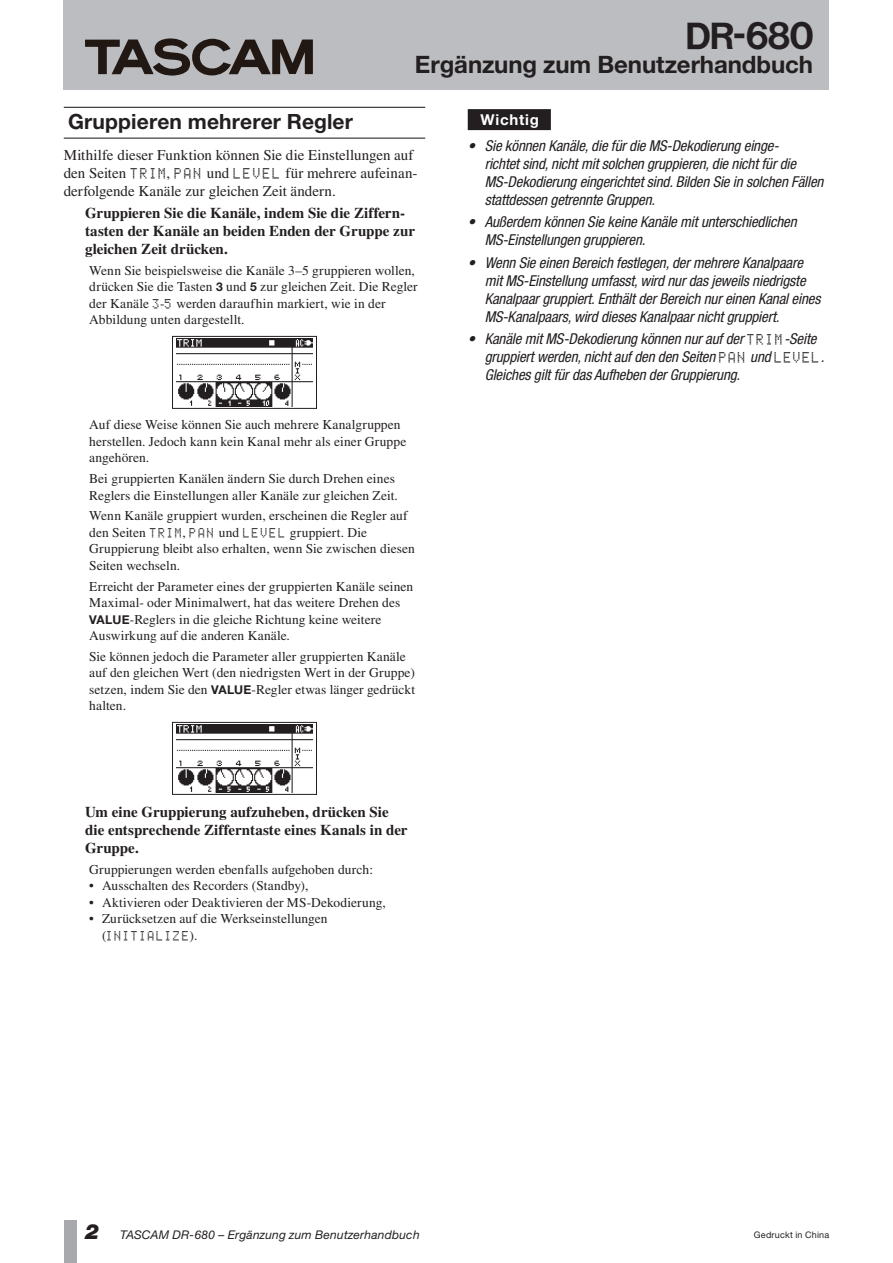
<style>
.page{position:relative;width:893px;height:1263px;background:#fff}
.page>*{position:absolute;margin:0;border:0;box-sizing:border-box;transform-origin:0 0}
.t1{font:33px "Tascam Logo JD";color:#231f20}
.t2{font:700 24px "Helvetica Neue";letter-spacing:-.005em;color:#231f20}
._2Heading{font:700 21px "Helvetica Neue";letter-spacing:.005em;color:#231f20}
.NoteBullet{font:italic condensed 15px/18px "Helvetica Neue";letter-spacing:-.01em;color:#231f20}
.DoSomethingContinued{font:700 15px/18px "Times";color:#231f20}
.Body{font:15px/18px "Times";color:#231f20}
.NoteHead{font:700 15px "Helvetica Neue";letter-spacing:.05em;color:#fff}
.AfterDo{font:13.5px/16.5px "Times";letter-spacing:.005em;color:#231f20}
.t3{font:italic 12px "Helvetica Neue";letter-spacing:.015em;color:#231f20}
.AfterDo-2{font:11.55px "Tile Matrix";letter-spacing:-.02em;color:#231f20;scale:.82 1}
.Body-2{font:9px "Helvetica Neue";letter-spacing:.02em;color:#231f20}
.s1{font-family:"Tile Matrix";font-size:12.75px}
.s2{font-family:"Helvetica Neue";font-weight:700;font-size:12.15px}
.s3{font-family:"Tile Matrix";font-size:11.55px}
.s4{font-family:"Times";font-size:13.5px}
.s5{font-family:"Tile Matrix";font-style:normal;font-stretch:normal;font-size:12.75px}
.s6{font-weight:900;font-size:21px}
</style>
<div class="page">
<div style="left:64px;top:0;width:765px;height:89px;background:#bcbdc0"></div>
<div style="left:64px;top:1220px;width:13px;height:43px;background:#a8a9ad"></div>
<svg style="left:85px;top:38px;width:228px;height:38px"></svg>
<hr style="left:64px;top:107px;width:361px;height:1px;background:#231f20">
<hr style="left:64px;top:138px;width:361px;height:1px;background:#231f20">
<img style="left:176px;top:338px;width:137px;height:69px">
<div style="left:172px;top:336px;width:145px;height:73px;border:1px solid #231f20"></div>
<img style="left:176px;top:724px;width:137px;height:68px">
<div style="left:172px;top:722px;width:145px;height:72px;border:1px solid #231f20"></div>
<div style="left:468px;top:109px;width:83px;height:21px;background:#231f20"></div>
<p class="t1" style="left:687px;top:19px;width:128px">DR-680</p>
<p class="t2" style="left:415px;top:50px;width:400px">Ergänzung zum Benutzerhandbuch</p>
<p class="_2Heading" style="left:68px;top:109px;width:286px">Gruppieren mehrerer Regler</p>
<p class="Body" style="left:64px;top:146px;width:355px">Mithilfe dieser Funktion können Sie die Einstellungen auf den Seiten <span class="s1">TRIM</span>, <span class="s1">PAN</span> und <span class="s1">LEVEL</span> für mehrere aufeinan&shy;derfolgende Kanäle zur gleichen Zeit ändern.</p>
<p class="DoSomethingContinued" style="left:85px;top:204px;width:332px">Gruppieren Sie die Kanäle, indem Sie die Ziffern&shy;tasten der Kanäle an beiden Enden der Gruppe zur gleichen Zeit drücken.</p>
<p class="AfterDo" style="left:89px;top:262px;width:330px">Wenn Sie beispielsweise die Kanäle 3–5 gruppieren wollen, drücken Sie die Tasten <span class="s2">3</span> und <span class="s2">5</span> zur gleichen Zeit. Die Regler der Kanäle <span class="s3">3</span>-<span class="s3">5</span> werden daraufhin markiert, wie in der Abbildung unten dargestellt.</p>
<p class="AfterDo" style="left:89px;top:416px;width:319px">Auf diese Weise können Sie auch mehrere Kanalgruppen herstellen. Jedoch kann kein Kanal mehr als einer Gruppe angehören.</p>
<p class="AfterDo" style="left:89px;top:470px;width:310px">Bei gruppierten Kanälen ändern Sie durch Drehen eines<br>Reglers die Einstellungen aller Kanäle zur gleichen Zeit.</p>
<p class="AfterDo" style="left:89px;top:507px;width:327px">Wenn Kanäle gruppiert wurden, erscheinen die Regler auf den Seiten <span class="s3">TRIM</span>, <span class="s3">PAN</span> und <span class="s3">LEVEL</span> gruppiert. Die Gruppierung bleibt also erhalten, wenn Sie zwischen diesen Seiten wechseln.</p>
<p class="AfterDo" style="left:89px;top:578px;width:325px">Erreicht der Parameter eines der gruppierten Kanäle seinen Maximal- oder Minimalwert, hat das weitere Drehen des <span class="s2">VALUE</span>-Reglers in die gleiche Richtung keine weitere Auswirkung auf die anderen Kanäle.</p>
<p class="AfterDo" style="left:89px;top:648px;width:328px">Sie können jedoch die Parameter aller gruppierten Kanäle auf den gleichen Wert (den niedrigsten Wert in der Gruppe) setzen, indem Sie den <span class="s2">VALUE</span>-Regler etwas länger gedrückt halten.</p>
<p class="DoSomethingContinued" style="left:85px;top:802px;width:324px">Um eine Gruppierung aufzuheben, drücken Sie die entsprechende Zifferntaste eines Kanals in der<br>Gruppe.</p>
<p class="AfterDo" style="left:89px;top:861px;width:285px">Gruppierungen werden ebenfalls aufgehoben durch:</p>
<p class="AfterDo" style="left:89px;top:877px;width:221px">• Ausschalten des Recorders (Standby),</p>
<p class="AfterDo" style="left:89px;top:894px;width:298px">• Aktivieren oder Deaktivieren der MS-Dekodierung,</p>
<p class="AfterDo" style="left:89px;top:910px;width:240px">• Zurücksetzen auf die Werkseinstellungen</p>
<p class="AfterDo-2" style="left:102px;top:929px;width:118px"><span class="s4">(</span>INITIALIZE<span class="s4">).</span></p>
<p class="NoteHead" style="left:480px;top:110px;width:60px">Wichtig</p>
<p class="NoteBullet" style="left:485px;top:137px;width:340px;text-indent:-17px">• Sie können Kanäle, die für die MS-Dekodierung einge-<br>richtet sind, nicht mit solchen gruppieren, die nicht für die MS-Dekodierung eingerichtet sind. Bilden Sie in solchen Fällen stattdessen getrennte Gruppen.</p>
<p class="NoteBullet" style="left:485px;top:213px;width:313px;text-indent:-17px">• Außerdem können Sie keine Kanäle mit unterschiedlichen<br>MS-Einstellungen gruppieren.</p>
<p class="NoteBullet" style="left:485px;top:253px;width:337px;text-indent:-17px">• Wenn Sie einen Bereich festlegen, der mehrere Kanalpaare mit MS-Einstellung umfasst, wird nur das jeweils niedrigste Kanalpaar gruppiert. Enthält der Bereich nur einen Kanal eines MS-Kanalpaars, wird dieses Kanalpaar nicht gruppiert.</p>
<p class="NoteBullet" style="left:485px;top:329px;width:341px;text-indent:-17px">• Kanäle mit MS-Dekodierung können nur auf der <span class="s5">TRIM</span>-Seite gruppiert werden, nicht auf den den Seiten <span class="s5">PAN</span> und <span class="s5">LEVEL</span>.<br>Gleiches gilt für das Aufheben der Gruppierung.</p>
<p class="t3" style="left:85px;top:1227px;width:336px"><span class="s6">2</span> TASCAM DR-680 – Ergänzung zum Benutzerhandbuch</p>
<p class="Body-2" style="left:754px;top:1229px;width:77px">Gedruckt in China</p>
</div>
